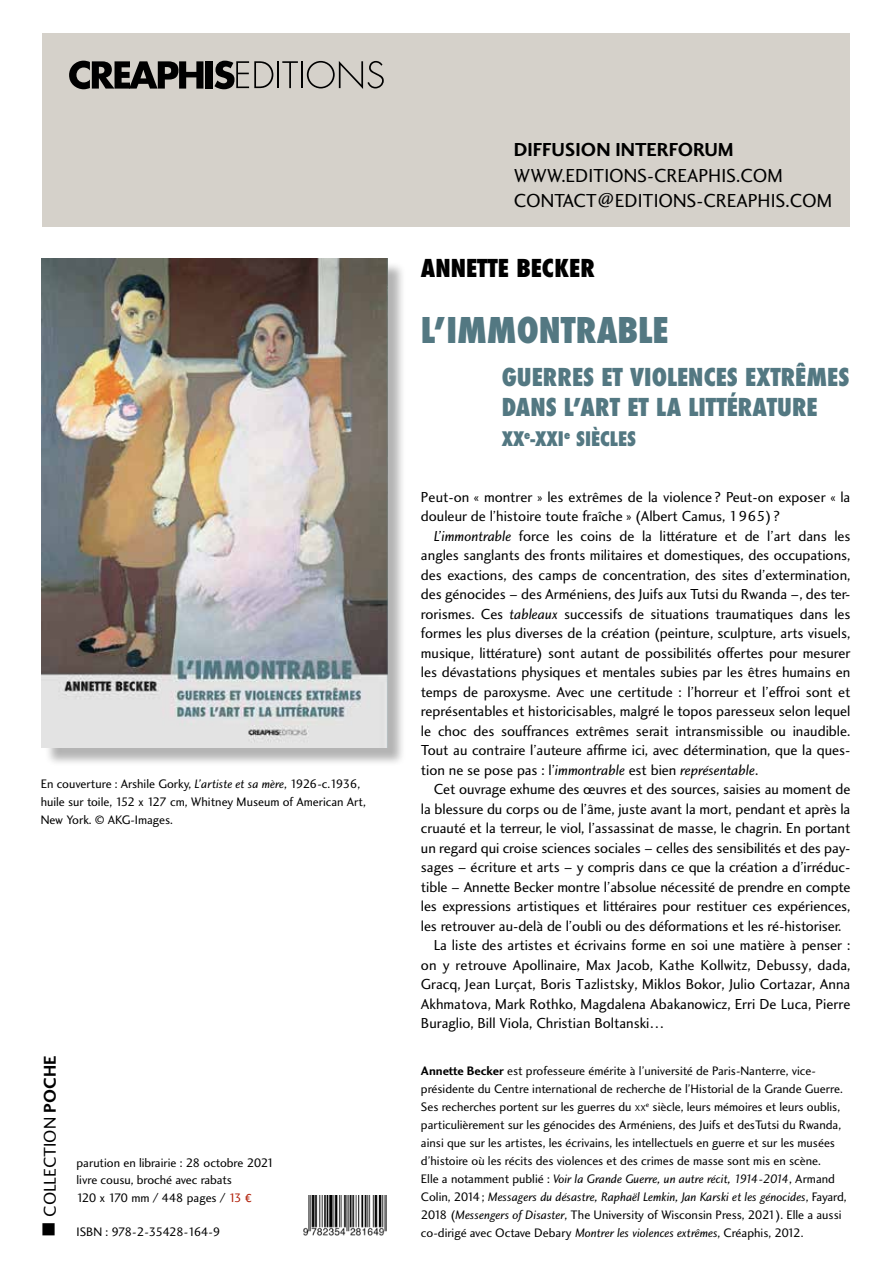
<style>
.page{position:relative;width:893px;height:1263px;background:#fff}
.page>*{position:absolute;margin:0;border:0;box-sizing:border-box;transform-origin:0 0}
.t1{font:800 condensed 34.5px "Futura";color:#537882}
.t2{font:800 condensed 24px/30px "Futura";color:#537882}
.t3{font:800 condensed 24px "Futura";color:#000}
.t4{font:21px "Wingdings";color:#000}
.t5{font:19.5px/25.5px "Charlotte Sans Book Plain";color:#000}
.t6{font:19.5px "Charlotte Sans Bold Plain";color:#000}
.t7{font:800 condensed 19.5px "Futura";color:#537882}
.t8{font:18.75px "Charlotte Sans Book Plain";letter-spacing:-.02em;color:#000}
.t9{font:17.7px "Charlotte Sans Book Plain";color:#000}
.t10{font:15px/19.5px "Charlotte Sans Book Plain";letter-spacing:-.005em;color:#000}
.t11{font:12.75px/18px "Charlotte Sans Book Plain";color:#000}
.t12{font:12.75px/18px "Charlotte Sans Book Italic Plain";color:#000}
.t13{font:12.75px "Charlotte Sans Book Plain";letter-spacing:-.07em;color:#000}
.s1{font-family:"Charlotte Sans Book Italic Plain"}
.s2{font-family:"Charlotte Sans Bold Plain"}
.s3{color:#b12009}
.s4{font-family:"Calibri";color:#b12009}
.s5{font-size:8.85px}
.s6{font-family:"Charlotte Sans Book Plain"}
</style>
<div class="page">
<div style="left:43px;top:33px;width:807px;height:194px;background:#d5d1ca"></div>
<svg style="left:69px;top:61px;width:134px;height:28px"></svg>
<div style="left:206px;top:61px;width:7px;height:28px;background:#000"></div>
<svg style="left:214px;top:61px;width:59px;height:28px"></svg>
<hr style="left:277px;top:61px;width:2px;height:27px;background:#000">
<svg style="left:282px;top:61px;width:16px;height:27px"></svg>
<hr style="left:301px;top:61px;width:2px;height:27px;background:#000">
<svg style="left:307px;top:61px;width:77px;height:28px"></svg>
<div style="left:44px;top:261px;width:362px;height:505px;background:#000;opacity:.3"></div>
<img style="left:42px;top:259px;width:346px;height:489px">
<svg style="left:308px;top:1195px;width:79px;height:37px"></svg>
<img style="left:303px;top:1196px;width:83px;height:40px">
<p class="t11" style="left:41px;top:774px;width:327px">En couverture : Arshile Gorky, <span class="s1">L’artiste et sa mère</span>, 1926-c.1936, huile sur toile, 152 x 127 cm, Whitney Museum of American Art,<br>New York. © AKG-Images.</p>
<p class="t9" style="left:39px;top:1216px;width:162px;rotate:-90deg">COLLECTION <span class="s2">POCHE</span></p>
<h3 class="t4" style="left:41px;top:1218px;width:17px">■</h3>
<p class="t11" style="left:77px;top:1154px;width:199px;line-height:17.2px">parution en librairie : 28 octobre 2021 livre cousu, broché avec rabats<br>120 x 170 mm / 448 pages / <span class="s3">13</span> <span class="s4">€</span></p>
<p class="t13" style="left:77px;top:1224px;width:146px">ISBN : 978-2-35428-164-9</p>
<h3 class="t6" style="left:514px;top:138px;width:221px">DIFFUSION INTERFORUM</h3>
<h3 class="t5" style="left:514px;top:162px;width:320px">WWW.EDITIONS-CREAPHIS.COM<br>CONTACT@EDITIONS-CREAPHIS.COM</h3>
<p class="t8" style="left:575px;top:189px;width:251px">WWW.EDITIONS-CREAPHIS.COM</p>
<h2 class="t3" style="left:421px;top:251px;width:175px">ANNETTE BECKER</h2>
<h1 class="t1" style="left:421px;top:306px;width:249px">L’IMMONTRABLE</h1>
<h2 class="t2" style="left:502px;top:362px;width:349px">GUERRES ET VIOLENCES EXTRÊMES<br>DANS L’ART ET LA LITTÉRATURE</h2>
<h3 class="t7" style="left:502px;top:425px;width:136px">XX<sup>e</sup>-XXI<sup>e</sup> SIÈCLES</h3>
<p class="t10" style="left:421px;top:487px;width:431px">Peut-on « montrer » les extrêmes de la violence ? Peut-on exposer « la douleur de l’histoire toute fraîche » (Albert Camus, 1965) ?</p>
<p class="t10" style="left:421px;top:526px;width:431px;text-align:justify;text-indent:13px"><span class="s1">L’immontrable</span> force les coins de la littérature et de l’art dans les angles sanglants des fronts militaires et domestiques, des occupations, des exactions, des camps de concentration, des sites d’extermination, des génocides – des Arméniens, des Juifs aux Tutsi du Rwanda –, des ter&shy;rorismes. Ces <span class="s1">tableaux</span> successifs de situations traumatiques dans les formes les plus diverses de la création (peinture, sculpture, arts visuels, musique, littérature) sont autant de possibilités offertes pour mesurer les dévastations physiques et mentales subies par les êtres humains en temps de paroxysme. Avec une certitude : l’horreur et l’effroi sont et représentables et historicisables, malgré le topos paresseux selon lequel le choc des souffrances extrêmes serait intransmissible ou inaudible.<br>Tout au contraire l’auteure affirme ici, avec détermination, que la ques&shy;tion ne se pose pas : l’<span class="s1">immontrable</span> est bien <span class="s1">représentable</span>.</p>
<p class="t10" style="left:434px;top:779px;width:418px">Cet ouvrage exhume des œuvres et des sources, saisies au moment de</p>
<p class="t10" style="left:421px;top:799px;width:431px">la blessure du corps ou de l’âme, juste avant la mort, pendant et après la</p>
<p class="t10" style="left:421px;top:818px;width:431px">cruauté et la terreur, le viol, l’assassinat de masse, le chagrin. En portant</p>
<p class="t10" style="left:421px;top:838px;width:431px">un regard qui croise sciences sociales – celles des sensibilités et des pay-</p>
<p class="t10" style="left:421px;top:857px;width:431px">sages – écriture et arts – y compris dans ce que la création a d’irréduc-</p>
<p class="t10" style="left:421px;top:877px;width:431px">tible – Annette Becker montre l’absolue nécessité de prendre en compte</p>
<p class="t10" style="left:421px;top:896px;width:431px">les expressions artistiques et littéraires pour restituer ces expériences,</p>
<p class="t10" style="left:421px;top:916px;width:422px">les retrouver au-delà de l’oubli ou des déformations et les ré-historiser.</p>
<p class="t10" style="left:434px;top:935px;width:418px">La liste des artistes et écrivains forme en soi une matière à penser :</p>
<p class="t10" style="left:421px;top:955px;width:431px">on y retrouve Apollinaire, Max Jacob, Kathe Kollwitz, Debussy, dada,</p>
<p class="t10" style="left:421px;top:974px;width:431px">Gracq, Jean Lurçat, Boris Tazlistsky, Miklos Bokor, Julio Cortazar, Anna</p>
<p class="t10" style="left:421px;top:994px;width:431px">Akhmatova, Mark Rothko, Magdalena Abakanowicz, Erri De Luca, Pierre</p>
<p class="t10" style="left:421px;top:1013px;width:245px">Buraglio, Bill Viola, Christian Boltanski…</p>
<p class="t11" style="left:421px;top:1062px;width:423px"><span class="s2">Annette Becker</span> est professeure émérite à l’université de Paris-Nanterre, vice&shy;présidente du Centre international de recherche de l’Historial de la Grande Guerre.<br>Ses recherches portent sur les guerres du <span class="s5">xx</span><sup>e</sup> siècle, leurs mémoires et leurs oublis, particulièrement sur les génocides des Arméniens, des Juifs et desTutsi du Rwanda, ainsi que sur les artistes, les écrivains, les intellectuels en guerre et sur les musées d’histoire où les récits des violences et des crimes de masse sont mis en scène.</p>
<p class="t12" style="left:421px;top:1170px;width:427px"><span class="s6">Elle a notamment publié :</span> Voir la Grande Guerre, un autre récit, 1914-2014<span class="s6">, Armand<br>Colin, 2014;</span> Messagers du désastre, Raphaël Lemkin, Jan Karski et les génocides<span class="s6">, Fayard,</span></p>
<p class="t11" style="left:421px;top:1206px;width:422px">2018 (<span class="s1">Messengers of Disaster</span>, The University of Wisconsin Press, 2021). Elle a aussi co-dirigé avec Octave Debary <span class="s1">Montrer les violences extrêmes</span>, Créaphis, 2012.</p>
</div>
